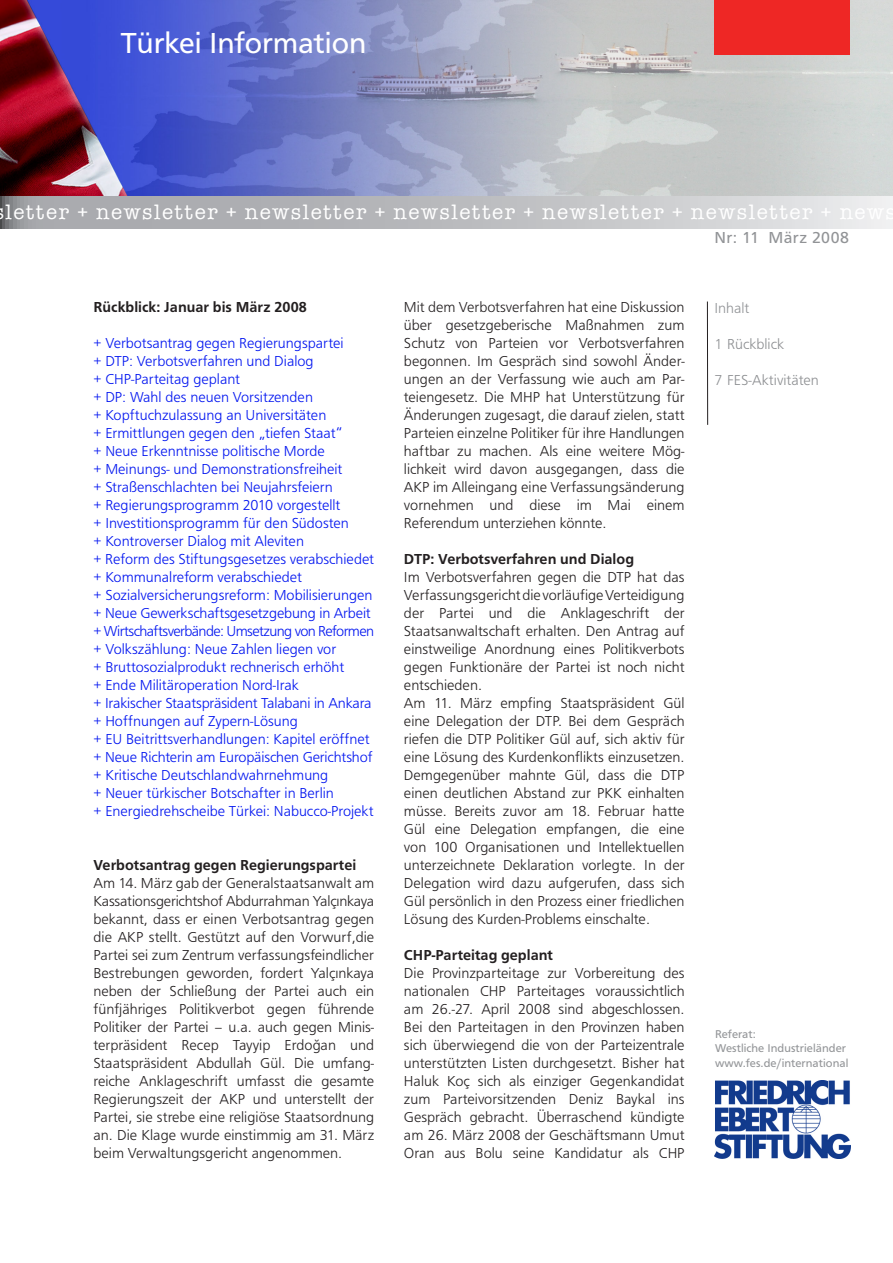
<style>
.page{position:relative;width:893px;height:1263px;background:#fff}
.page>*{position:absolute;margin:0;border:0;box-sizing:border-box;transform-origin:0 0}
.t1{font:30px "F015 TTU";color:#fff}
.t2{font:21px "American Typewriter";letter-spacing:.08em;color:#fff}
.t3{font:16.5px "F015 TTU";letter-spacing:.025em;color:#919396}
.t4{font:300 15px/18px "F015 TTU";color:#231f20;text-align:justify}
.heading_1{font:300 15px "F015 TTU";color:#0014f0}
.heading_1-2{font:500 15px "F015 TTU";color:#231f20}
.heading_1-3{font:300 15px "F015 TTU";letter-spacing:-.04em;color:#0014f0}
.t5{font:300 15px "F015 TTU";color:#8d8f92}
.t6{font:300 15px "F015 TTU";color:#919396}
.t7{font:11.7px "F015 TTU";letter-spacing:.005em;color:#939598}
.s1{color:#919396}
</style>
<div class="page">
<div style="left:0;top:183px;width:893px;height:46px;background:linear-gradient(to right,#98999e,#e4e5e7)"></div>
<img style="left:0;top:0;width:893px;height:196px">
<img style="left:714px;top:1081px;width:136px;height:77px">
<hr style="left:707px;top:302px;width:1px;height:123px;background:#231f20">
<div style="left:714px;top:0;width:136px;height:54px;background:#ee2725"></div>
<p class="t1" style="left:121px;top:26px;width:247px">Türkei Information</p>
<h2 class="t2" style="left:6px;top:200px;width:892px">letter + newsletter + newsletter + newsletter + newsletter + newsletter + news</h2>
<p class="t3" style="left:715px;top:228px;width:136px">Nr: 11 März 2008</p>
<p class="heading_1-2" style="left:94px;top:298px;width:215px">Rückblick: Januar bis März 2008</p>
<p class="heading_1" style="left:94px;top:334px;width:252px">+ Verbotsantrag gegen Regierungspartei</p>
<p class="heading_1" style="left:94px;top:352px;width:222px">+ DTP: Verbotsverfahren und Dialog</p>
<p class="heading_1" style="left:94px;top:370px;width:148px">+ CHP-Parteitag geplant</p>
<p class="heading_1" style="left:94px;top:388px;width:221px">+ DP: Wahl des neuen Vorsitzenden</p>
<p class="heading_1" style="left:94px;top:406px;width:234px">+ Kopftuchzulassung an Universitäten</p>
<p class="heading_1" style="left:94px;top:424px;width:250px">+ Ermittlungen gegen den „tiefen Staat“</p>
<p class="heading_1" style="left:94px;top:442px;width:233px">+ Neue Erkenntnisse politische Morde</p>
<p class="heading_1" style="left:94px;top:460px;width:250px">+ Meinungs- und Demonstrationsfreiheit</p>
<p class="heading_1" style="left:94px;top:478px;width:241px">+ Straßenschlachten bei Neujahrsfeiern</p>
<p class="heading_1" style="left:94px;top:496px;width:248px">+ Regierungsprogramm 2010 vorgestellt</p>
<p class="heading_1" style="left:94px;top:514px;width:257px">+ Investitionsprogramm für den Südosten</p>
<p class="heading_1" style="left:94px;top:532px;width:212px">+ Kontroverser Dialog mit Aleviten</p>
<p class="heading_1" style="left:94px;top:550px;width:282px">+ Reform des Stiftungsgesetzes verabschiedet</p>
<p class="heading_1" style="left:94px;top:568px;width:210px">+ Kommunalreform verabschiedet</p>
<p class="heading_1" style="left:94px;top:586px;width:281px">+ Sozialversicherungsreform: Mobilisierungen</p>
<p class="heading_1" style="left:94px;top:604px;width:279px">+ Neue Gewerkschaftsgesetzgebung in Arbeit</p>
<p class="heading_1-3" style="left:94px;top:622px;width:282px">+ Wirtschaftsverbände: Umsetzung von Reformen</p>
<p class="heading_1" style="left:94px;top:640px;width:244px">+ Volkszählung: Neue Zahlen liegen vor</p>
<p class="heading_1" style="left:94px;top:658px;width:252px">+ Bruttosozialprodukt rechnerisch erhöht</p>
<p class="heading_1" style="left:94px;top:676px;width:207px">+ Ende Militäroperation Nord-Irak</p>
<p class="heading_1" style="left:94px;top:694px;width:280px">+ Irakischer Staatspräsident Talabani in Ankara</p>
<p class="heading_1" style="left:94px;top:712px;width:206px">+ Hoffnungen auf Zypern-Lösung</p>
<p class="heading_1" style="left:94px;top:730px;width:278px">+ EU Beitrittsverhandlungen: Kapitel eröffnet</p>
<p class="heading_1" style="left:94px;top:748px;width:280px">+ Neue Richterin am Europäischen Gerichtshof</p>
<p class="heading_1" style="left:94px;top:766px;width:236px">+ Kritische Deutschlandwahrnehmung</p>
<p class="heading_1" style="left:94px;top:784px;width:242px">+ Neuer türkischer Botschafter in Berlin</p>
<p class="heading_1" style="left:94px;top:802px;width:282px">+ Energiedrehscheibe Türkei: Nabucco-Projekt</p>
<p class="heading_1-2" style="left:94px;top:856px;width:264px">Verbotsantrag gegen Regierungspartei</p>
<p class="t4" style="left:94px;top:874px;width:282px">Am 14. März gab der Generalstaatsanwalt am Kassationsgerichtshof Abdurrahman Yalçınkaya bekannt, dass er einen Verbotsantrag gegen die AKP stellt. Gestützt auf den Vorwurf,die Partei sei zum Zentrum verfassungsfeindlicher Bestrebungen geworden, fordert Yalçınkaya neben der Schließung der Partei auch ein fünfjähriges Politikverbot gegen führende Politiker der Partei – u.a. auch gegen Minis&shy;terpräsident Recep Tayyip Erdoğan und Staatspräsident Abdullah Gül. Die umfang&shy;reiche Anklageschrift umfasst die gesamte Regierungszeit der AKP und unterstellt der Partei, sie strebe eine religiöse Staatsordnung an. Die Klage wurde einstimmig am 31. März beim Verwaltungsgericht angenommen.</p>
<p class="t4" style="left:404px;top:298px;width:282px">Mit dem Verbotsverfahren hat eine Diskussion über gesetzgeberische Maßnahmen zum Schutz von Parteien vor Verbotsverfahren begonnen. Im Gespräch sind sowohl Änder&shy;ungen an der Verfassung wie auch am Par&shy;teiengesetz. Die MHP hat Unterstützung für Änderungen zugesagt, die darauf zielen, statt Parteien einzelne Politiker für ihre Handlungen haftbar zu machen. Als eine weitere Mög&shy;lichkeit wird davon ausgegangen, dass die AKP im Alleingang eine Verfassungsänderung vornehmen und diese im Mai einem Referendum unterziehen könnte.</p>
<p class="heading_1-2" style="left:404px;top:550px;width:232px">DTP: Verbotsverfahren und Dialog</p>
<p class="t4" style="left:404px;top:568px;width:282px">Im Verbotsverfahren gegen die DTP hat das Verfassungsgericht die vorläufige Verteidigung der Partei und die Anklageschrift der Staatsanwaltschaft erhalten. Den Antrag auf einstweilige Anordnung eines Politikverbots gegen Funktionäre der Partei ist noch nicht entschieden.</p>
<p class="t4" style="left:404px;top:694px;width:282px">Am 11. März empfing Staatspräsident Gül eine Delegation der DTP. Bei dem Gespräch riefen die DTP Politiker Gül auf, sich aktiv für eine Lösung des Kurdenkonflikts einzusetzen.<br>Demgegenüber mahnte Gül, dass die DTP einen deutlichen Abstand zur PKK einhalten müsse. Bereits zuvor am 18. Februar hatte Gül eine Delegation empfangen, die eine von 100 Organisationen und Intellektuellen unterzeichnete Deklaration vorlegte. In der Delegation wird dazu aufgerufen, dass sich Gül persönlich in den Prozess einer friedlichen Lösung des Kurden-Problems einschalte.</p>
<p class="heading_1-2" style="left:404px;top:946px;width:151px">CHP-Parteitag geplant</p>
<p class="t4" style="left:404px;top:964px;width:282px">Die Provinzparteitage zur Vorbereitung des nationalen CHP Parteitages voraussichtlich am 26.-27. April 2008 sind abgeschlossen.<br>Bei den Parteitagen in den Provinzen haben sich überwiegend die von der Parteizentrale unterstützten Listen durchgesetzt. Bisher hat Haluk Koç sich als einziger Gegenkandidat zum Parteivorsitzenden Deniz Baykal ins Gespräch gebracht. Überraschend kündigte am 26. März 2008 der Geschäftsmann Umut Oran aus Bolu seine Kandidatur als CHP</p>
<p class="t6" style="left:714px;top:300px;width:37px">Inhalt</p>
<p class="t5" style="left:714px;top:336px;width:71px"><span class="s1">1</span> Rückblick</p>
<p class="t5" style="left:714px;top:372px;width:106px"><span class="s1">7</span> FES-Aktivitäten</p>
<p class="t7" style="left:715px;top:1028px;width:42px">Referat:</p>
<p class="t7" style="left:715px;top:1042px;width:133px">Westliche Industrieländer</p>
<p class="t7" style="left:715px;top:1056px;width:135px">www.fes.de/international</p>
</div>
